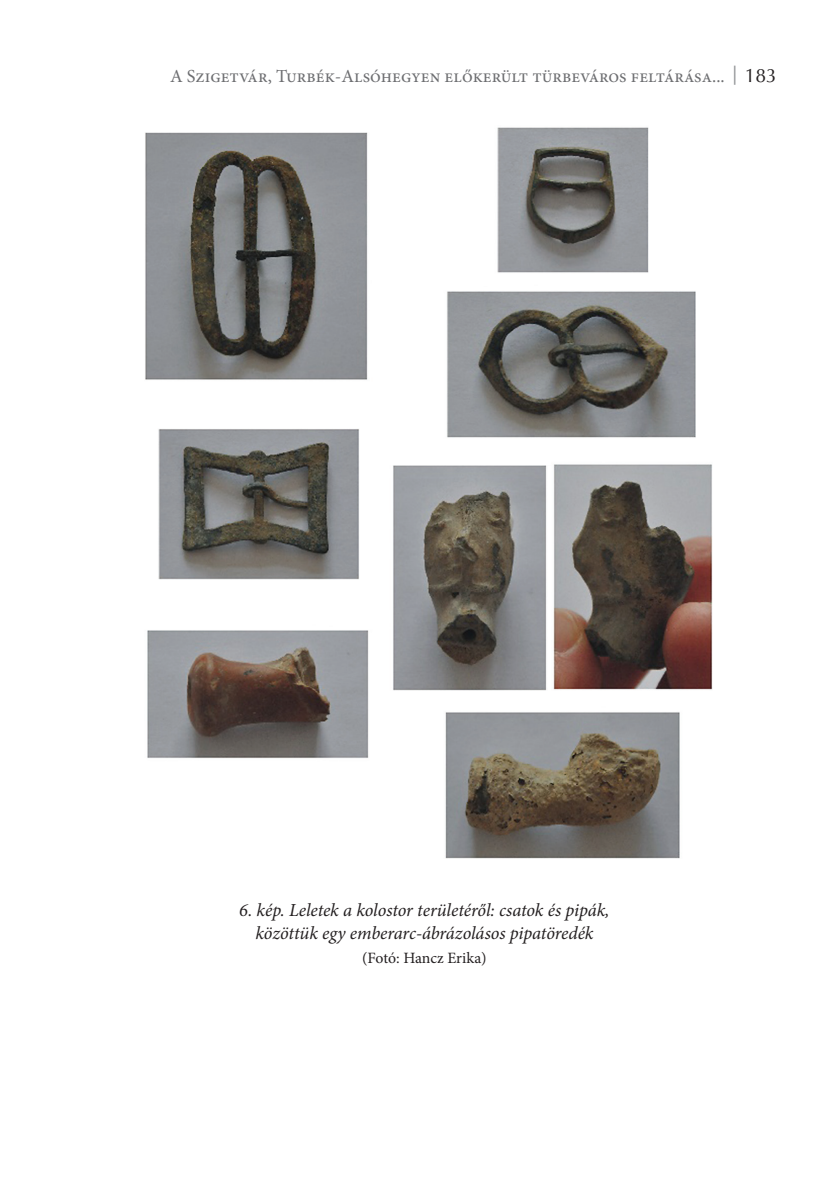
<style>
.page{position:relative;width:834px;height:1181px;background:#fff}
.page>*{position:absolute;margin:0;border:0;box-sizing:border-box;transform-origin:0 0}
.t1{font:italic 18.38px/22.8px "Minion Pro";letter-spacing:-.01em;color:#231f20;text-align:center}
.t2{font:18.38px "Minion Pro";color:#6c6d70}
.t3{font:15.75px "Minion Pro";color:#231f20}
.s1{font-family:"Bookman Old Style";font-size:15.75px;color:#939598}
.s2{font-family:"Optima LT HU";font-size:19.25px;color:#231f20}
</style>
<div class="page">
<img style="left:145px;top:127px;width:568px;height:732px">
<p class="t2" style="left:170px;top:64px;width:608px">A Szigetvár, Turbék-Alsóhegyen előkerült türbeváros feltárása... <span class="s1">│</span> <span class="s2">183</span></p>
<p class="t1" style="left:239px;top:899px;width:372px">6. kép. Leletek a kolostor területéről: csatok és pipák, közöttük egy emberarc-ábrázolásos pipatöredék</p>
<p class="t3" style="left:362px;top:948px;width:126px">(Fotó: Hancz Erika)</p>
</div>
